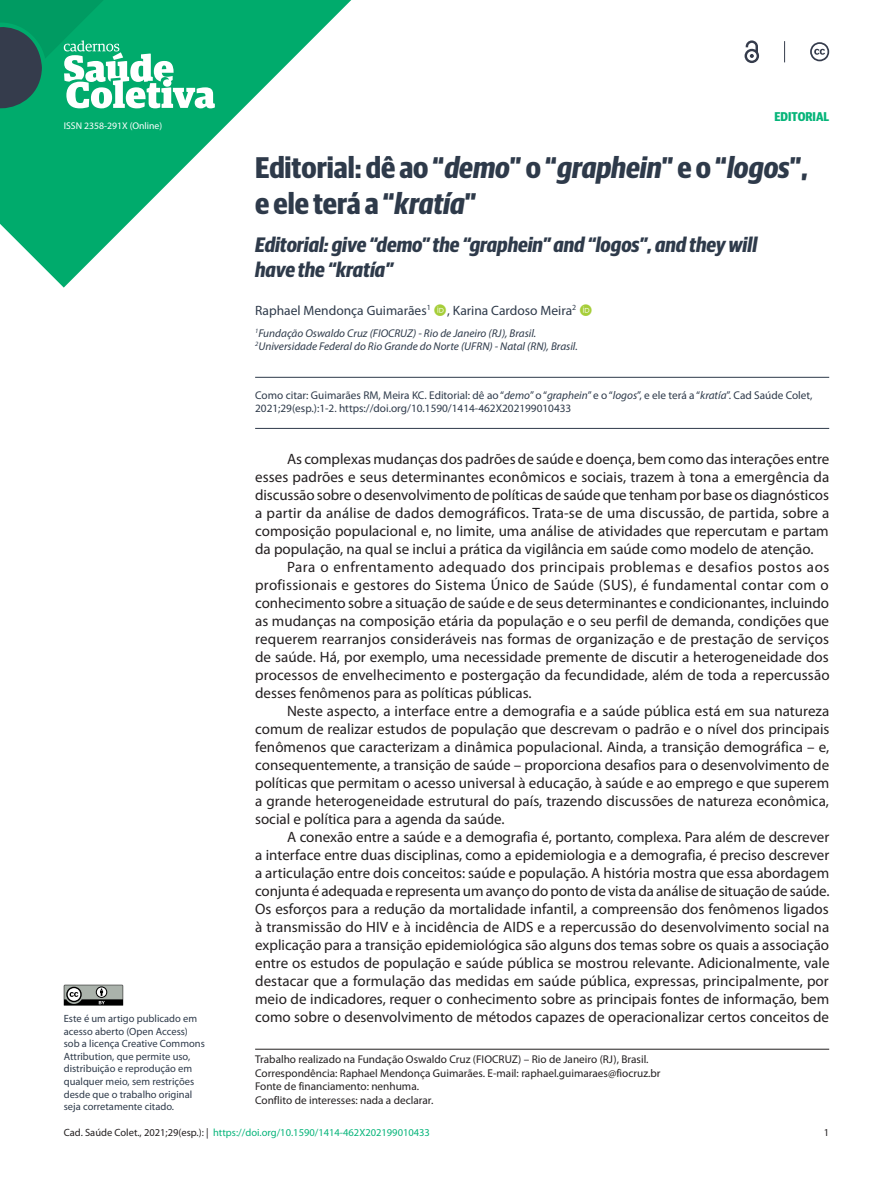
<style>
.page{position:relative;width:893px;height:1191px;background:#fff}
.page>*{position:absolute;margin:0;border:0;box-sizing:border-box;transform-origin:0 0}
.ArticleTitle{font:700 30px/36px "Guardian Sans Cond";color:#2e3a4a}
.ArticleTitle-Trans1{font:italic 700 21px/25.2px "Guardian Sans Cond";color:#2e3a4a}
.Paragraph{font:15px/18px "Myriad Pro";color:#231f20;text-align:justify}
.Authors{font:13.5px "Myriad Pro";color:#2e3a4a}
.t1{font:700 12.75px "Guardian Sans Cond";color:#05b479}
.HowToCite{font:11.25px/13.5px "Myriad Pro";color:#2e3a4a}
.Affiliations{font:italic 11.25px "Myriad Pro";color:#2e3a4a}
.Correspondence{font:11.25px "Myriad Pro";color:#231f20}
.fnArticleOther{font:11.25px "Myriad Pro";color:#231f20}
.fnConflict{font:11.25px "Myriad Pro";color:#231f20}
.fnSupported-by{font:11.25px "Myriad Pro";color:#231f20}
.t2{font:10.5px/12.6px "Myriad Pro";color:#2e3a4a}
.t3{font:10.5px "Myriad Pro";color:#05b479}
.t4{font:9.75px "Myriad Pro";color:#fff}
.s1{font-style:italic}
.s2{color:#231f20}
</style>
<div class="page">
<svg style="left:0;top:125px;width:227px;height:162px;fill:#00ab6c"></svg>
<svg style="left:0;top:0;width:352px;height:125px"></svg>
<svg style="left:744px;top:40px;width:15px;height:23px"></svg>
<svg style="left:810px;top:42px;width:19px;height:19px"></svg>
<svg style="left:784px;top:41px;width:1px;height:21px"></svg>
<svg style="left:64px;top:984px;width:59px;height:21px"></svg>
<hr style="left:255px;top:377px;width:574px;height:1px;background:#2e3a4a">
<hr style="left:255px;top:428px;width:574px;height:1px;background:#2e3a4a">
<hr style="left:255px;top:1049px;width:574px;height:1px;background:#231f20">
<p class="t4" style="left:64px;top:120px;width:100px">ISSN 2358-291X (Online)</p>
<p class="t2" style="left:64px;top:1012px;width:143px">Este é um artigo publicado em acesso aberto (Open Access) sob a licença Creative Commons<br>Attribution, que permite uso, distribuição e reprodução em qualquer meio, sem restrições desde que o trabalho original seja corretamente citado.</p>
<p class="t1" style="left:774px;top:107px;width:56px">EDITORIAL</p>
<p class="ArticleTitle" style="left:255px;top:147px;width:554px">Editorial: dê ao “<span class="s1">demo</span>” o “<span class="s1">graphein</span>” e o “<span class="s1">logos</span>”, e ele terá a “<span class="s1">kratía</span>”</p>
<p class="ArticleTitle-Trans1" style="left:255px;top:230px;width:503px">Editorial: give “demo” the “graphein” and “logos”, and they will have the “kratía”</p>
<p class="Authors" style="left:255px;top:302px;width:323px">Raphael Mendonça Guimarães<sup>1</sup> , Karina Cardoso Meira<sup>2</sup></p>
<p class="Affiliations" style="left:255px;top:326px;width:283px"><sup>1</sup>Fundação Oswaldo Cruz (FIOCRUZ) - Rio de Janeiro (RJ), Brasil.</p>
<p class="Affiliations" style="left:255px;top:339px;width:324px"><sup>2</sup>Universidade Federal do Rio Grande do Norte (UFRN) - Natal (RN), Brasil.</p>
<p class="HowToCite" style="left:255px;top:388px;width:559px">Como citar: Guimarães RM, Meira KC. Editorial: dê ao “<span class="s1">demo</span>” o “<span class="s1">graphein</span>” e o “<span class="s1">logos</span>”, e ele terá a “<span class="s1">kratía</span>”. Cad Saúde Colet,<br>2021;29(esp.):1-2. https://doi.org/10.1590/1414-462X202199010433</p>
<p class="Paragraph" style="left:255px;top:450px;width:576px;text-indent:32px">As complexas mudanças dos padrões de saúde e doença, bem como das interações entre esses padrões e seus determinantes econômicos e sociais, trazem à tona a emergência da discussão sobre o desenvolvimento de políticas de saúde que tenham por base os diagnósticos a partir da análise de dados demográficos. Trata-se de uma discussão, de partida, sobre a composição populacional e, no limite, uma análise de atividades que repercutam e partam da população, na qual se inclui a prática da vigilância em saúde como modelo de atenção.</p>
<p class="Paragraph" style="left:255px;top:558px;width:576px;text-indent:32px">Para o enfrentamento adequado dos principais problemas e desafios postos aos profissionais e gestores do Sistema Único de Saúde (SUS), é fundamental contar com o conhecimento sobre a situação de saúde e de seus determinantes e condicionantes, incluindo as mudanças na composição etária da população e o seu perfil de demanda, condições que requerem rearranjos consideráveis nas formas de organização e de prestação de serviços de saúde. Há, por exemplo, uma necessidade premente de discutir a heterogeneidade dos processos de envelhecimento e postergação da fecundidade, além de toda a repercussão desses fenômenos para as políticas públicas.</p>
<p class="Paragraph" style="left:255px;top:702px;width:576px;text-indent:32px">Neste aspecto, a interface entre a demografia e a saúde pública está em sua natureza comum de realizar estudos de população que descrevam o padrão e o nível dos principais fenômenos que caracterizam a dinâmica populacional. Ainda, a transição demográfica – e, consequentemente, a transição de saúde – proporciona desafios para o desenvolvimento de políticas que permitam o acesso universal à educação, à saúde e ao emprego e que superem a grande heterogeneidade estrutural do país, trazendo discussões de natureza econômica, social e política para a agenda da saúde.</p>
<p class="Paragraph" style="left:255px;top:828px;width:576px;text-indent:32px">A conexão entre a saúde e a demografia é, portanto, complexa. Para além de descrever a interface entre duas disciplinas, como a epidemiologia e a demografia, é preciso descrever a articulação entre dois conceitos: saúde e população. A história mostra que essa abordagem conjunta é adequada e representa um avanço do ponto de vista da análise de situação de saúde.<br>Os esforços para a redução da mortalidade infantil, a compreensão dos fenômenos ligados à transmissão do HIV e à incidência de AIDS e a repercussão do desenvolvimento social na explicação para a transição epidemiológica são alguns dos temas sobre os quais a associação entre os estudos de população e saúde pública se mostrou relevante. Adicionalmente, vale destacar que a formulação das medidas em saúde pública, expressas, principalmente, por meio de indicadores, requer o conhecimento sobre as principais fontes de informação, bem como sobre o desenvolvimento de métodos capazes de operacionalizar certos conceitos de</p>
<p class="fnArticleOther" style="left:255px;top:1052px;width:395px">Trabalho realizado na Fundação Oswaldo Cruz (FIOCRUZ) – Rio de Janeiro (RJ), Brasil.</p>
<p class="Correspondence" style="left:255px;top:1066px;width:407px">Correspondência: Raphael Mendonça Guimarães. E-mail: raphael.guimaraes@fiocruz.br</p>
<p class="fnSupported-by" style="left:255px;top:1079px;width:165px">Fonte de financiamento: nenhuma.</p>
<p class="fnConflict" style="left:255px;top:1093px;width:180px">Conflito de interesses: nada a declarar.</p>
<p class="t3" style="left:64px;top:1125px;width:368px"><span class="s2">Cad. Saúde Colet., 2021;29(esp.): |</span> https://doi.org/10.1590/1414-462X202199010433</p>
</div>
